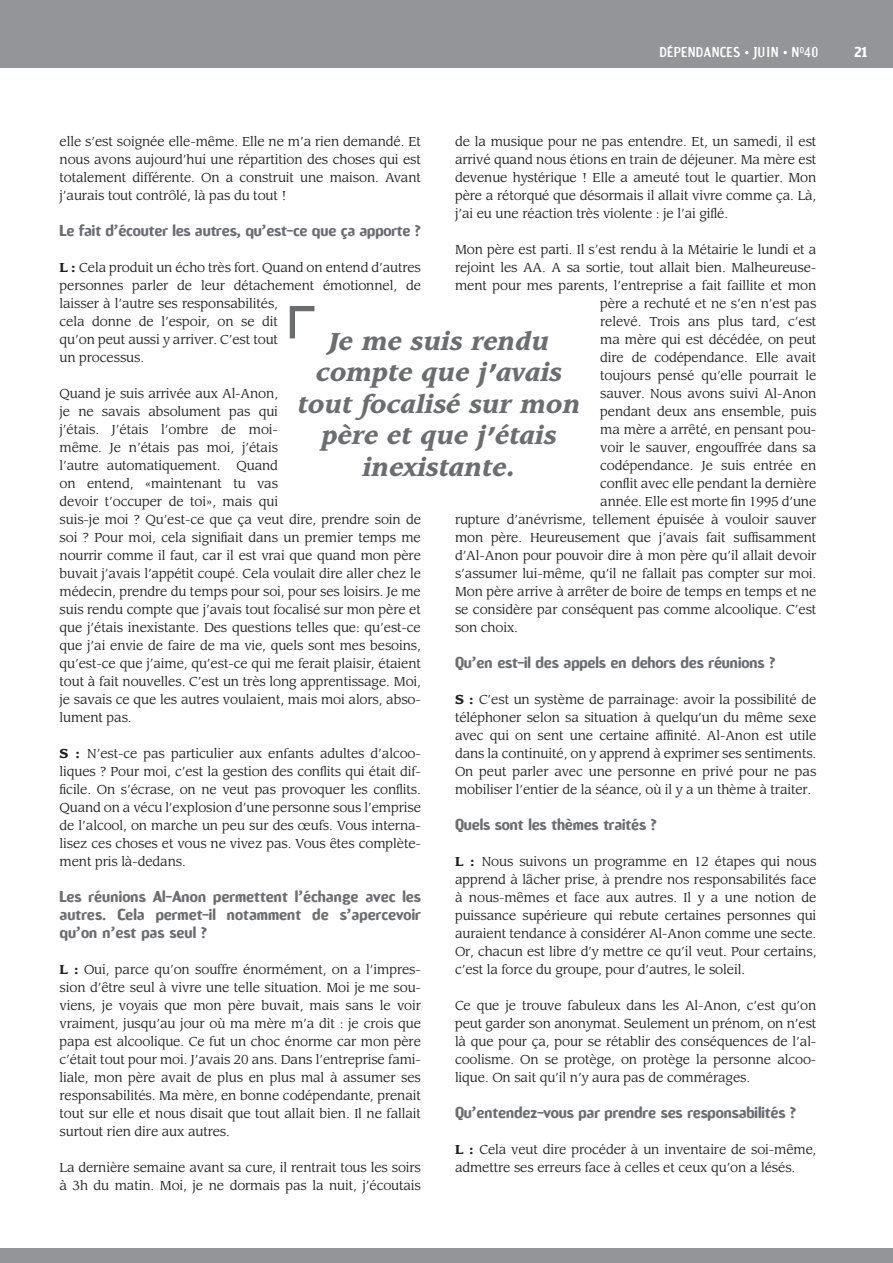
<style>
.page{position:relative;width:893px;height:1263px;background:#fff}
.page>*{position:absolute;margin:0;border:0;box-sizing:border-box;transform-origin:0 0}
.t1{font:italic 900 24px/31.5px "Leawood";color:#6c6d70;text-align:center}
.t2{font:700 15px/18px "Amoebia";letter-spacing:-.01em;color:#6c6d70;text-align:justify}
.t3{font:13.5px "Amoebia Sans";letter-spacing:.02em;color:#fff}
.t4{font:700 13.5px "Amoebia";color:#fff}
.t5{font:12.75px/18px "Leawood";letter-spacing:-.01em;color:#231f20;text-align:justify}
.s1{font-weight:700}
</style>
<div class="page">
<div style="left:0;top:0;width:893px;height:68px;background:#939598"></div>
<div style="left:0;top:1249px;width:893px;height:14px;background:#939598"></div>
<svg style="left:289px;top:306px;width:26px;height:33px"></svg>
<p class="t3" style="left:660px;top:44px;width:160px">DÉPENDANCES Jui n N <sup>O</sup>40</p>
<p class="t4" style="left:855px;top:45px;width:14px">21</p>
<p class="t5" style="left:60px;top:132px;width:363px">elle s’est soignée elle-même. Elle ne m’a rien demandé. Et nous avons aujourd’hui une répartition des choses qui est totalement différente. On a construit une maison. Avant j’aurais tout contrôlé, là pas du tout !</p>
<p class="t2" style="left:60px;top:221px;width:363px">Le fait d’écouter les autres, qu’est-ce que ça apporte ?</p>
<p class="t5" style="left:60px;top:258px;width:363px;text-align:left"><span class="s1">L :</span> Cela produit un écho très fort. Quand on entend d’autres personnes parler de leur détachement émotionnel, de laisser à l’autre ses responsabilités,<br>cela donne de l’espoir, on se dit<br>qu’on peut aussi y arriver. C’est tout<br>un processus.</p>
<p class="t5" style="left:60px;top:384px;width:220px">Quand je suis arrivée aux Al-Anon, je ne savais absolument pas qui j’étais. J’étais l’ombre de moi&shy;même. Je n’étais pas moi, j’étais l’autre automatiquement.</p>
<p class="t5" style="left:455px;top:132px;width:363px">de la musique pour ne pas entendre. Et, un samedi, il est arrivé quand nous étions en train de déjeuner. Ma mère est devenue hystérique ! Elle a ameuté tout le quartier. Mon père a rétorqué que désormais il allait vivre comme ça. Là, j’ai eu une réaction très violente : je l’ai giflé.</p>
<p class="t5" style="left:455px;top:240px;width:363px">Mon père est parti. Il s’est rendu à la Métairie le lundi et a</p>
<p class="t5" style="left:455px;top:258px;width:363px">rejoint les AA. A sa sortie, tout allait bien. Malheureuse-</p>
<p class="t5" style="left:455px;top:276px;width:363px">ment pour mes parents, l’entreprise a fait faillite et mon</p>
<p class="t5" style="left:600px;top:294px;width:218px">père a rechuté et ne s’en n’est pas</p>
<p class="t5" style="left:600px;top:312px;width:218px">relevé. Trois ans plus tard, c’est</p>
<p class="t5" style="left:600px;top:330px;width:218px">ma mère qui est décédée, on peut</p>
<p class="t5" style="left:600px;top:348px;width:218px">dire de codépendance. Elle avait</p>
<p class="t5" style="left:600px;top:366px;width:218px">toujours pensé qu’elle pourrait le</p>
<p class="t5" style="left:600px;top:384px;width:218px">sauver. Nous avons suivi Al-Anon</p>
<p class="t5" style="left:600px;top:402px;width:218px">pendant deux ans ensemble, puis</p>
<p class="t5" style="left:600px;top:420px;width:218px">ma mère a arrêté, en pensant pou-</p>
<p class="t5" style="left:600px;top:438px;width:218px">voir le sauver, engouffrée dans sa</p>
<p class="t5" style="left:600px;top:456px;width:218px">codépendance. Je suis entrée en</p>
<p class="t5" style="left:600px;top:474px;width:218px">conflit avec elle pendant la dernière</p>
<p class="t5" style="left:600px;top:492px;width:218px">année. Elle est morte fin 1995 d’une</p>
<p class="t5" style="left:455px;top:510px;width:363px">rupture d’anévrisme, tellement épuisée à vouloir sauver</p>
<p class="t5" style="left:455px;top:528px;width:363px">mon père. Heureusement que j’avais fait suffisamment</p>
<p class="t5" style="left:455px;top:546px;width:363px">d’Al-Anon pour pouvoir dire à mon père qu’il allait devoir</p>
<p class="t5" style="left:455px;top:564px;width:363px">s’assumer lui-même, qu’il ne fallait pas compter sur moi.</p>
<p class="t5" style="left:455px;top:582px;width:363px">Mon père arrive à arrêter de boire de temps en temps et ne</p>
<p class="t5" style="left:455px;top:600px;width:363px">se considère par conséquent pas comme alcoolique. C’est</p>
<p class="t5" style="left:455px;top:618px;width:65px">son choix.</p>
<p class="t2" style="left:455px;top:653px;width:322px">Qu’en est-il des appels en dehors des réunions ?</p>
<p class="t5" style="left:455px;top:690px;width:363px"><span class="s1">S :</span> C’est un système de parrainage: avoir la possibilité de téléphoner selon sa situation à quelqu’un du même sexe avec qui on sent une certaine affinité. Al-Anon est utile dans la continuité, on y apprend à exprimer ses sentiments.<br>On peut parler avec une personne en privé pour ne pas mobiliser l’entier de la séance, où il y a un thème à traiter.</p>
<p class="t2" style="left:455px;top:815px;width:203px">Quels sont les thèmes traités ?</p>
<p class="t5" style="left:455px;top:852px;width:363px"><span class="s1">L :</span> Nous suivons un programme en 12 étapes qui nous apprend à lâcher prise, à prendre nos responsabilités face à nous-mêmes et face aux autres. Il y a une notion de puissance supérieure qui rebute certaines personnes qui auraient tendance à considérer Al-Anon comme une secte.<br>Or, chacun est libre d’y mettre ce qu’il veut. Pour certains, c’est la force du groupe, pour d’autres, le soleil.</p>
<p class="t5" style="left:455px;top:996px;width:363px">Ce que je trouve fabuleux dans les Al-Anon, c’est qu’on peut garder son anonymat. Seulement un prénom, on n’est là que pour ça, pour se rétablir des conséquences de l’al&shy;coolisme. On se protège, on protège la personne alcoo&shy;lique. On sait qu’il n’y aura pas de commérages.</p>
<p class="t2" style="left:455px;top:1103px;width:343px">Qu’entendez-vous par prendre ses responsabilités ?</p>
<p class="t5" style="left:455px;top:1140px;width:363px"><span class="s1">L :</span> Cela veut dire procéder à un inventaire de soi-même, admettre ses erreurs face à celles et ceux qu’on a lésés.</p>
<h1 class="t1" style="left:298px;top:326px;width:284px">Je me suis rendu compte que j’avais tout focalisé sur mon père et que j’étais inexistante.</h1>
<p class="t5" style="left:60px;top:456px;width:363px;text-align:left;text-indent:177px">Quand<br>on entend, «maintenant tu vas<br>devoir t’occuper de toi», mais qui<br>suis-je moi ? Qu’est-ce que ça veut dire, prendre soin de soi ? Pour moi, cela signifiait dans un premier temps me nourrir comme il faut, car il est vrai que quand mon père buvait j’avais l’appétit coupé. Cela voulait dire aller chez le médecin, prendre du temps pour soi, pour ses loisirs. Je me suis rendu compte que j’avais tout focalisé sur mon père et que j’étais inexistante. Des questions telles que: qu’est-ce que j’ai envie de faire de ma vie, quels sont mes besoins, qu’est-ce que j’aime, qu’est-ce qui me ferait plaisir, étaient tout à fait nouvelles. C’est un très long apprentissage. Moi, je savais ce que les autres voulaient, mais moi alors, abso&shy;lument pas.</p>
<p class="t5" style="left:60px;top:744px;width:363px"><span class="s1">S :</span> N’est-ce pas particulier aux enfants adultes d’alcoo&shy;liques ? Pour moi, c’est la gestion des conflits qui était dif&shy;ficile. On s’écrase, on ne veut pas provoquer les conflits.<br>Quand on a vécu l’explosion d’une personne sous l’emprise de l’alcool, on marche un peu sur des œufs. Vous interna&shy;lisez ces choses et vous ne vivez pas. Vous êtes complète&shy;ment pris là-dedans.</p>
<p class="t2" style="left:60px;top:887px;width:363px">Les réunions Al-Anon permettent l’échange avec les autres. Cela permet-il notamment de s’apercevoir qu’on n’est pas seul ?</p>
<p class="t5" style="left:60px;top:960px;width:363px"><span class="s1">L :</span> Oui, parce qu’on souffre énormément, on a l’impres&shy;sion d’être seul à vivre une telle situation. Moi je me sou&shy;viens, je voyais que mon père buvait, mais sans le voir vraiment, jusqu’au jour où ma mère m’a dit : je crois que papa est alcoolique. Ce fut un choc énorme car mon père c’était tout pour moi. J’avais 20 ans. Dans l’entreprise fami&shy;liale, mon père avait de plus en plus mal à assumer ses responsabilités. Ma mère, en bonne codépendante, prenait tout sur elle et nous disait que tout allait bien. Il ne fallait surtout rien dire aux autres.</p>
<p class="t5" style="left:60px;top:1158px;width:363px">La dernière semaine avant sa cure, il rentrait tous les soirs à 3h du matin. Moi, je ne dormais pas la nuit, j’écoutais</p>
</div>
